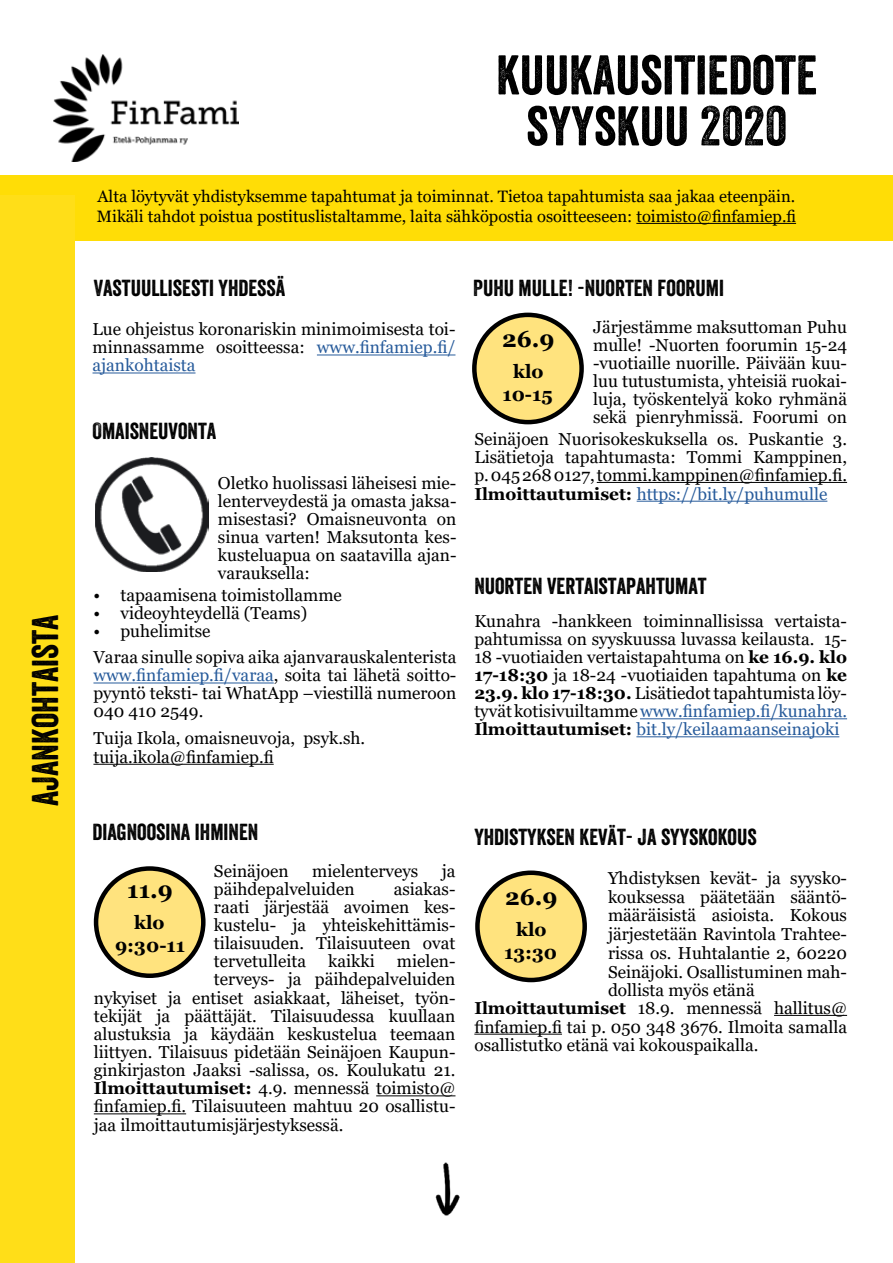
<style>
.page{position:relative;width:893px;height:1263px;background:#fff}
.page>*{position:absolute;margin:0;border:0;box-sizing:border-box;transform-origin:0 0}
.t1{font:54px/51px "Veneer W01";color:#000;text-align:center}
.t2{font:36px "Veneer W01";color:#000}
.t3{font:700 23.25px "Georgia";color:#000}
.t4{font:22.5px "Veneer W01";color:#000}
.t5{font:700 18.9px/22.6px "Georgia";color:#000;text-align:center}
.t6{font:17.25px/18px "Georgia";color:#000;text-align:justify}
.t7{font:16.5px/19.8px "Georgia";color:#000}
.s1{color:#275b9b}
.s2{font-weight:700}
</style>
<div class="page">
<div style="left:0;top:176px;width:893px;height:65px;background:#ffdd06"></div>
<hr style="left:636px;top:223px;width:160px;height:1px;background:#000">
<img style="left:54px;top:54px;width:185px;height:107px">
<div style="left:0;top:196px;width:75px;height:1067px;background:#ffde18"></div>
<hr style="left:93px;top:682px;width:181px;height:1px;background:#275b9b">
<hr style="left:93px;top:764px;width:181px;height:1px;background:#000">
<img style="left:96px;top:458px;width:113px;height:114px">
<div style="left:474px;top:315px;width:108px;height:107px;background:#ffe37e;border-radius:50%"></div>
<div style="left:472px;top:313px;width:112px;height:111px;border:4px solid #000;border-radius:50%"></div>
<hr style="left:597px;top:482px;width:250px;height:1px;background:#000">
<hr style="left:637px;top:501px;width:190px;height:1px;background:#275b9b">
<hr style="left:317px;top:355px;width:138px;height:1px;background:#275b9b">
<hr style="left:93px;top:373px;width:103px;height:1px;background:#275b9b">
<hr style="left:640px;top:718px;width:207px;height:1px;background:#275b9b">
<hr style="left:636px;top:736px;width:203px;height:1px;background:#275b9b">
<div style="left:477px;top:873px;width:108px;height:107px;background:#ffe37e;border-radius:50%"></div>
<div style="left:475px;top:870px;width:112px;height:112px;border:4px solid #000;border-radius:50%"></div>
<hr style="left:774px;top:1015px;width:73px;height:1px;background:#000">
<hr style="left:474px;top:1034px;width:88px;height:1px;background:#000">
<div style="left:96px;top:868px;width:107px;height:108px;background:#ffe37e;border-radius:50%"></div>
<div style="left:94px;top:866px;width:112px;height:112px;border:4px solid #000;border-radius:50%"></div>
<hr style="left:376px;top:1095px;width:79px;height:1px;background:#000">
<hr style="left:94px;top:1113px;width:92px;height:1px;background:#000">
<img style="left:435px;top:1162px;width:25px;height:54px">
<h2 class="t2" style="left:23px;top:806px;width:193px;rotate:-90deg">AJANKOHTAISTA</h2>
<h1 class="t1" style="left:496px;top:49px;width:322px">KUUKAUSITIEDOTE<br>SYYSKUU 2020</h1>
<p class="t7" style="left:97px;top:187px;width:701px">Alta löytyvät yhdistyksemme tapahtumat ja toiminnat. Tietoa tapahtumista saa jakaa eteenpäin.<br>Mikäli tahdot poistua postituslistaltamme, laita sähköpostia osoitteeseen: toimisto@finfamiep.fi</p>
<h3 class="t4" style="left:94px;top:274px;width:193px">VASTUULLISESTI YHDESSÄ</h3>
<p class="t6" style="left:93px;top:321px;width:364px">Lue ohjeistus koronariskin minimoimisesta toi&shy;minnassamme osoitteessa: <span class="s1">www.finfamiep.fi/ ajankohtaista</span></p>
<h3 class="t4" style="left:93px;top:417px;width:125px">OMAISNEUVONTA</h3>
<p class="t6" style="left:218px;top:474px;width:240px">Oletko huolissasi läheisesi mie&shy;lenterveydestä ja omasta jaksa&shy;misestasi? Omaisneuvonta on sinua varten! Maksutonta kes&shy;kusteluapua on saatavilla ajan&shy;varauksella:</p>
<p class="t6" style="left:93px;top:586px;width:250px">• tapaamisena toimistollamme</p>
<p class="t6" style="left:93px;top:604px;width:215px">• videoyhteydellä (Teams)</p>
<p class="t6" style="left:93px;top:618px;width:364px;line-height:26.5px">• puhelimitse<br>Varaa sinulle sopiva aika ajanvarauskalenterista</p>
<p class="t6" style="left:93px;top:667px;width:364px"><span class="s1">www.finfamiep.fi/varaa</span>, soita tai lähetä soitto&shy;pyyntö teksti- tai WhatApp –viestillä numeroon 040 410 2549.</p>
<p class="t6" style="left:93px;top:729px;width:273px;line-height:18.8px">Tuija Ikola, omaisneuvoja, psyk.sh. tuija.ikola@finfamiep.fi</p>
<h3 class="t4" style="left:473px;top:274px;width:252px">PUHU MULLE! -NUORTEN FOORUMI</h3>
<h3 class="t3" style="left:502px;top:324px;width:54px">26.9</h3>
<p class="t5" style="left:502px;top:360px;width:52px">klo<br>10-15</p>
<p class="t6" style="left:593px;top:318px;width:255px">Järjestämme maksuttoman Puhu mulle! -Nuorten foorumin 15-24 -vuotiaille nuorille. Päivään kuu&shy;luu tutustumista, yhteisiä ruokai&shy;luja, työskentelyä koko ryhmänä sekä pienryhmissä. Foorumi on</p>
<p class="t6" style="left:474px;top:430px;width:374px">Seinäjoen Nuorisokeskuksella os. Puskantie 3.<br>Lisätietoja tapahtumasta: Tommi Kamppinen, p. 045 268 0127, tommi.kamppinen@finfamiep.fi.<br><span class="s2">Ilmoittautumiset:</span> <span class="s1">https://bit.ly/puhumulle</span></p>
<h3 class="t4" style="left:474px;top:573px;width:234px">NUORTEN VERTAISTAPAHTUMAT</h3>
<p class="t6" style="left:474px;top:613px;width:374px">Kunahra -hankkeen toiminnallisissa vertaista&shy;pahtumissa on syyskuussa luvassa keilausta. 15- 18 -vuotiaiden vertaistapahtuma on <span class="s2">ke 16.9. klo 17-18:30</span> ja 18-24 -vuotiaiden tapahtuma on <span class="s2">ke 23.9. klo 17-18:30.</span> Lisätiedot tapahtumista löy&shy;tyvät kotisivuiltamme <span class="s1">www.finfamiep.fi/kunahra.<br></span><span class="s2">Ilmoittautumiset:</span> <span class="s1">bit.ly/keilaamaanseinajoki</span></p>
<h3 class="t4" style="left:93px;top:818px;width:167px">DIAGNOOSINA IHMINEN</h3>
<p class="t6" style="left:214px;top:862px;width:76px">Seinäjoen</p>
<p class="t6" style="left:312px;top:862px;width:108px">mielenterveys</p>
<p class="t6" style="left:442px;top:862px;width:15px">ja</p>
<p class="t6" style="left:214px;top:880px;width:142px">päihdepalveluiden</p>
<p class="t6" style="left:214px;top:880px;width:243px;text-indent:180px">asiakas&shy;raati järjestää avoimen kes&shy;kustelu- ja yhteiskehittämis&shy;tilaisuuden. Tilaisuuteen ovat tervetulleita</p>
<h3 class="t3" style="left:127px;top:875px;width:47px">11.9</h3>
<p class="t5" style="left:115px;top:911px;width:71px">klo<br>9:30-11</p>
<p class="t6" style="left:94px;top:990px;width:363px">nykyiset ja entiset asiakkaat, läheiset, työn&shy;tekijät ja päättäjät. Tilaisuudessa kuullaan alustuksia ja käydään keskustelua teemaan liittyen. Tilaisuus pidetään Seinäjoen Kaupun&shy;ginkirjaston Jaaksi -salissa, os. Koulukatu 21.<br><span class="s2">Ilmoittautumiset:</span> 4.9. mennessä toimisto@ finfamiep.fi. Tilaisuuteen mahtuu 20 osallistu&shy;jaa ilmoittautumisjärjestyksessä.</p>
<p class="t6" style="left:214px;top:952px;width:243px;text-align:right">mielen-<br>terveys- ja päihdepalveluiden</p>
<p class="t6" style="left:328px;top:952px;width:48px">kaikki</p>
<h3 class="t4" style="left:474px;top:823px;width:284px">YHDISTYKSEN KEVÄT- JA SYYSKOKOUS</h3>
<p class="t6" style="left:608px;top:869px;width:241px;line-height:18.8px">Yhdistyksen kevät- ja syysko&shy;kouksessa päätetään sääntö&shy;määräisistä asioista. Kokous järjestetään Ravintola Trahtee&shy;rissa os. Huhtalantie 2, 60220<br>Seinäjoki. Osallistuminen mah&shy;dollista myös etänä</p>
<h3 class="t3" style="left:505px;top:882px;width:54px">26.9</h3>
<p class="t5" style="left:504px;top:918px;width:55px">klo<br>13:30</p>
<p class="t6" style="left:474px;top:999px;width:374px;line-height:18.8px"><span class="s2">Ilmoittautumiset</span> 18.9. mennessä hallitus@ finfamiep.fi tai p. 050 348 3676. Ilmoita samalla osallistutko etänä vai kokouspaikalla.</p>
</div>
